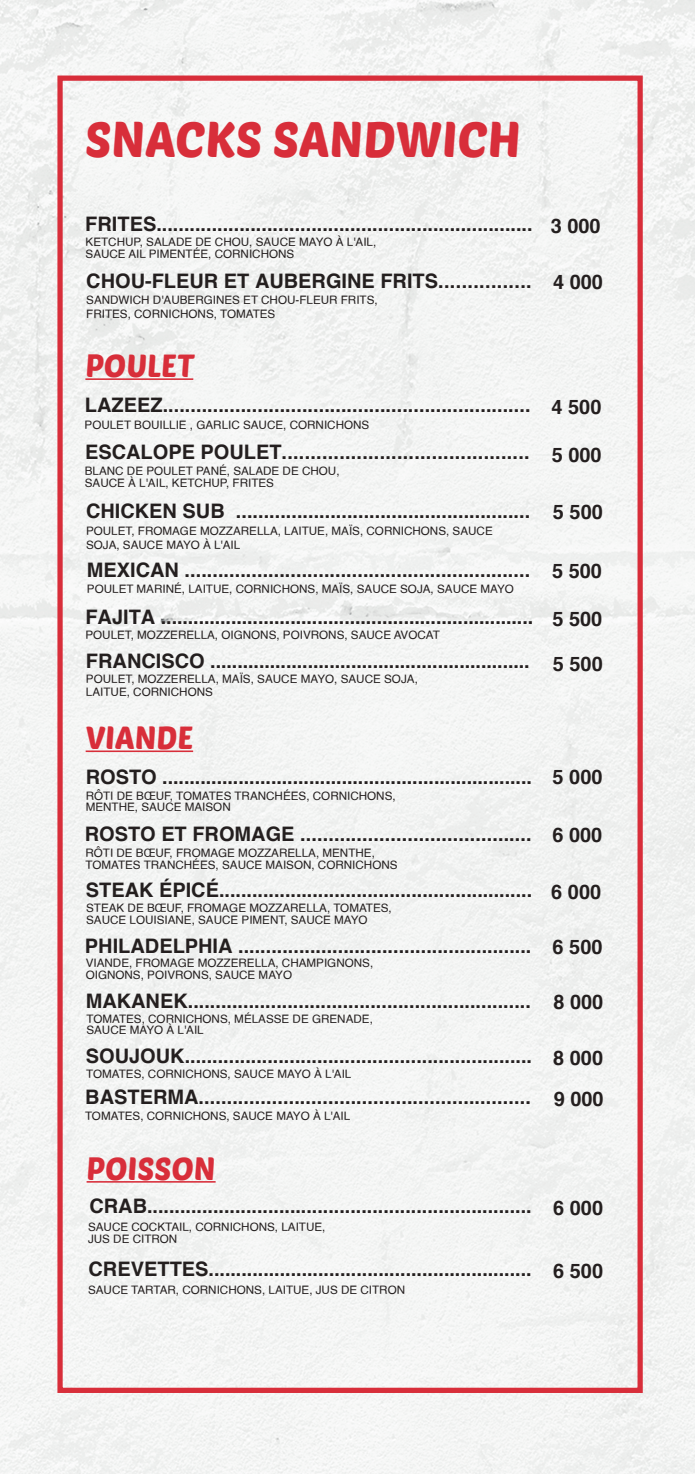
<style>
.page{position:relative;width:695px;height:1474px;background:#fff}
.page>*{position:absolute;margin:0;border:0;box-sizing:border-box;transform-origin:0 0}
.t1{font:49px "Poetsen One";color:#d82e3a}
.t2{font:31.5px "Poetsen One";color:#d82e3a}
.t3{font:700 19.95px "Helvetica";color:#241f1f}
.t4{font:11.72px/11.7px "Helvetica";color:#241f1f}
</style>
<div class="page">
<div style="left:0;top:0;width:694px;height:1473px;background:#f3f4f3"></div>
<div style="left:57px;top:75px;width:585px;height:1317px;border:5px solid #d82e3a"></div>
<hr style="left:85px;top:378px;width:108px;height:2px;background:#d82e3a">
<hr style="left:87px;top:1181px;width:128px;height:1px;background:#d82e3a">
<hr style="left:86px;top:750px;width:107px;height:2px;background:#d82e3a">
<h1 class="t1" style="left:85px;top:108px;width:437px">SNACKS SANDWICH</h1>
<p class="t3" style="left:85px;top:211px;width:449px">FRITES....................................................................</p>
<p class="t4" style="left:86px;top:236px;width:292px">KETCHUP, SALADE DE CHOU, SAUCE MAYO À L'AIL,<br>SAUCE AIL PIMENTÉE, CORNICHONS</p>
<p class="t3" style="left:550px;top:213px;width:51px">3 000</p>
<p class="t3" style="left:86px;top:268px;width:518px">CHOU-FLEUR ET AUBERGINE FRITS................ 4 000</p>
<p class="t4" style="left:86px;top:293px;width:293px;line-height:14px">SANDWICH D'AUBERGINES ET CHOU-FLEUR FRITS,<br>FRITES, CORNICHONS, TOMATES</p>
<h2 class="t2" style="left:85px;top:345px;width:110px">POULET</h2>
<p class="t3" style="left:85px;top:392px;width:518px">LAZEEZ.................................................................. 4 500</p>
<p class="t4" style="left:85px;top:419px;width:286px">POULET BOUILLIE , GARLIC SAUCE, CORNICHONS</p>
<p class="t3" style="left:85px;top:439px;width:518px">ESCALOPE POULET........................................... 5 000</p>
<p class="t4" style="left:85px;top:465px;width:256px">BLANC DE POULET PANÉ, SALADE DE CHOU,<br>SAUCE À L'AIL, KETCHUP, FRITES</p>
<p class="t3" style="left:86px;top:498px;width:518px">CHICKEN SUB ..................................................... 5 500</p>
<p class="t4" style="left:86px;top:523px;width:408px;line-height:14px">POULET, FROMAGE MOZZARELLA, LAITUE, MAÏS, CORNICHONS, SAUCE<br>SOJA, SAUCE MAYO À L'AIL</p>
<p class="t3" style="left:87px;top:557px;width:516px">MEXICAN .............................................................. 5 500</p>
<p class="t4" style="left:87px;top:583px;width:428px">POULET MARINÉ, LAITUE, CORNICHONS, MAÏS, SAUCE SOJA, SAUCE MAYO</p>
<p class="t3" style="left:85px;top:604px;width:518px">FAJITA ..................................................................... 5 500</p>
<p class="t4" style="left:85px;top:629px;width:356px">POULET, MOZZERELLA, OIGNONS, POIVRONS, SAUCE AVOCAT</p>
<p class="t3" style="left:86px;top:648px;width:518px">FRANCISCO ........................................................... 5 500</p>
<p class="t4" style="left:86px;top:673px;width:333px;line-height:12.2px">POULET, MOZZERELLA, MAÏS, SAUCE MAYO, SAUCE SOJA,<br>LAITUE, CORNICHONS</p>
<h2 class="t2" style="left:86px;top:717px;width:109px">VIANDE</h2>
<p class="t3" style="left:86px;top:764px;width:518px">ROSTO .................................................................... 5 000</p>
<p class="t4" style="left:86px;top:790px;width:311px">RÔTI DE BŒUF, TOMATES TRANCHÉES, CORNICHONS,<br>MENTHE, SAUCE MAISON</p>
<p class="t3" style="left:85px;top:821px;width:519px">ROSTO ET FROMAGE ......................................... 6 000</p>
<p class="t4" style="left:85px;top:847px;width:313px">RÔTI DE BŒUF, FROMAGE MOZZARELLA, MENTHE,<br>TOMATES TRANCHÉES, SAUCE MAISON, CORNICHONS</p>
<p class="t3" style="left:86px;top:877px;width:448px">STEAK ÉPICÉ.........................................................</p>
<p class="t4" style="left:86px;top:902px;width:307px">STEAK DE BŒUF, FROMAGE MOZZARELLA, TOMATES,<br>SAUCE LOUISIANE, SAUCE PIMENT, SAUCE MAYO</p>
<p class="t3" style="left:551px;top:879px;width:51px">6 000</p>
<p class="t3" style="left:85px;top:933px;width:519px">PHILADELPHIA ..................................................... 6 500</p>
<p class="t4" style="left:86px;top:957px;width:289px">VIANDE, FROMAGE MOZZERELLA, CHAMPIGNONS,<br>OIGNONS, POIVRONS, SAUCE MAYO</p>
<p class="t3" style="left:86px;top:988px;width:519px">MAKANEK.............................................................. 8 000</p>
<p class="t4" style="left:86px;top:1014px;width:288px;line-height:10.5px">TOMATES, CORNICHONS, MÉLASSE DE GRENADE,<br>SAUCE MAYO À L'AIL</p>
<p class="t3" style="left:86px;top:1043px;width:518px">SOUJOUK............................................................... 8 000</p>
<p class="t4" style="left:86px;top:1068px;width:266px">TOMATES, CORNICHONS, SAUCE MAYO À L'AIL</p>
<p class="t3" style="left:85px;top:1084px;width:520px">BASTERMA........................................................... 9 000</p>
<p class="t4" style="left:85px;top:1110px;width:266px">TOMATES, CORNICHONS, SAUCE MAYO À L'AIL</p>
<h2 class="t2" style="left:87px;top:1147px;width:130px">POISSON</h2>
<p class="t3" style="left:89px;top:1193px;width:515px">CRAB...................................................................... 6 000</p>
<p class="t4" style="left:88px;top:1221px;width:239px">SAUCE COCKTAIL, CORNICHONS, LAITUE,<br>JUS DE CITRON</p>
<p class="t3" style="left:88px;top:1256px;width:516px">CREVETTES........................................................... 6 500</p>
<p class="t4" style="left:88px;top:1284px;width:318px">SAUCE TARTAR, CORNICHONS, LAITUE, JUS DE CITRON</p>
</div>
